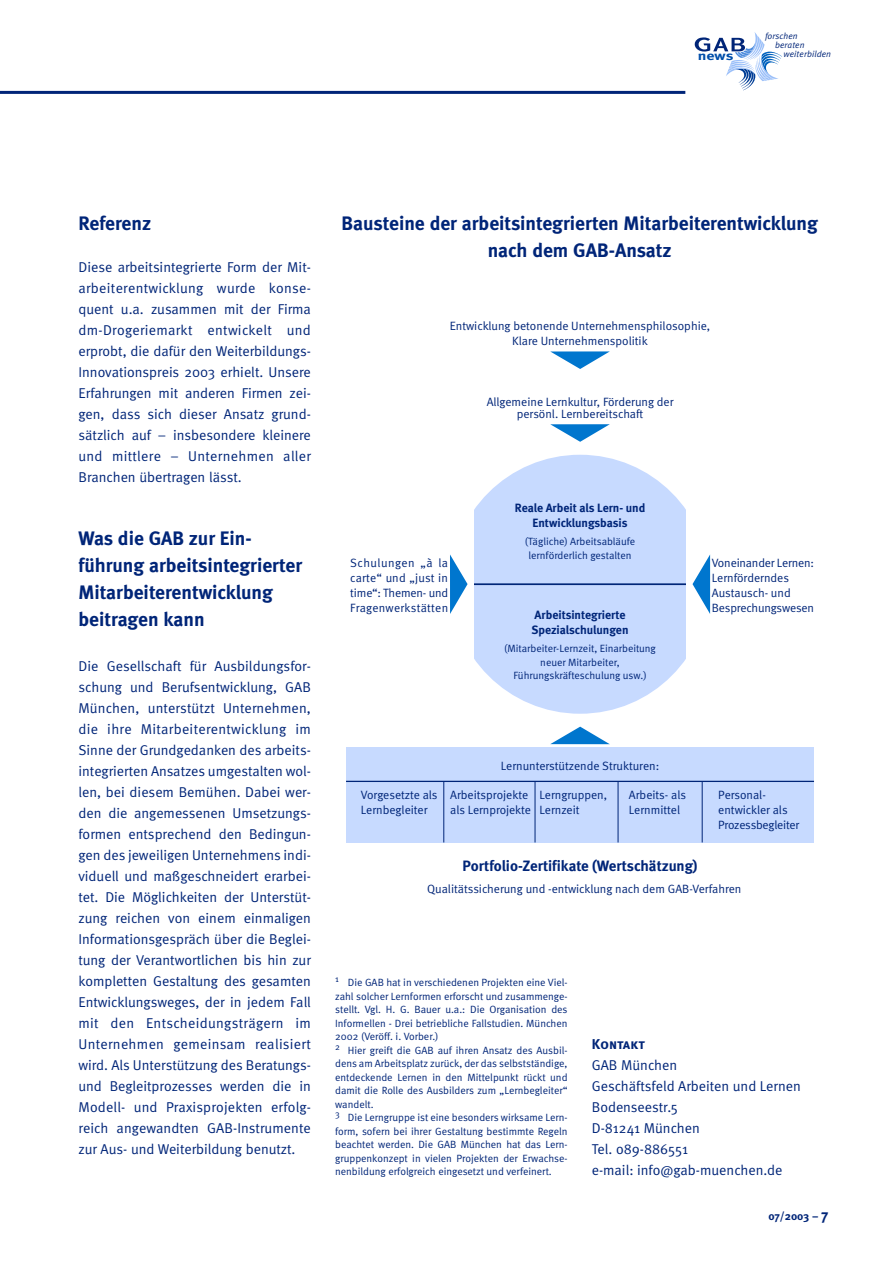
<style>
.page{position:relative;width:893px;height:1263px;background:#fff}
.page>*{position:absolute;margin:0;border:0;box-sizing:border-box;transform-origin:0 0}
.t1{font:700 19.5px/27px "Meta";color:#002578}
.t2{font:700 15px "Meta";color:#002578}
.t3{font:14.25px/21px "Meta Normal";color:#002578;text-align:justify}
.t4{font:14.25px "Meta Bold Caps";color:#002578}
.t5{font:700 12.3px "Meta";color:#004eaa;scale:1.3 1}
.t6{font:12px/15px "Meta Normal";color:#002578}
.t7{font:700 12px/15px "Meta";letter-spacing:-.005em;color:#002578;text-align:center}
.t8{font:700 11.25px "Meta";letter-spacing:-.01em;color:#002578}
.t9{font:10.5px/13.5px "Meta Normal";color:#002578;text-align:center}
.t10{font:italic 8.85px/9px "Meta";letter-spacing:.01em;color:#002578}
.s1{font-size:15px}
</style>
<div class="page">
<svg style="left:694px;top:32px;width:88px;height:58px"></svg>
<hr style="left:0;top:91px;width:685px;height:3px;background:#002578">
<div style="left:450px;top:455px;width:259px;height:259px;background:#c7daff;border-radius:50%"></div>
<hr style="left:450px;top:583px;width:258px;height:2px;background:#002578">
<div style="left:686px;top:497px;width:128px;height:215px;background:#fff"></div>
<div style="left:350px;top:497px;width:123px;height:170px;background:#fff"></div>
<svg style="left:450px;top:554px;width:17px;height:60px"></svg>
<svg style="left:550px;top:424px;width:59px;height:18px"></svg>
<svg style="left:692px;top:555px;width:18px;height:59px"></svg>
<svg style="left:550px;top:351px;width:59px;height:18px"></svg>
<div style="left:346px;top:747px;width:468px;height:95px;background:#c7daff"></div>
<hr style="left:346px;top:781px;width:468px;height:1px;background:#002578">
<svg style="left:550px;top:727px;width:59px;height:17px"></svg>
<hr style="left:443px;top:781px;width:1px;height:62px;background:#002578">
<hr style="left:534px;top:781px;width:1px;height:62px;background:#002578">
<hr style="left:617px;top:781px;width:1px;height:62px;background:#002578">
<hr style="left:701px;top:781px;width:1px;height:62px;background:#002578">
<p class="t10" style="left:775px;top:32px;width:31px;text-indent:-10px">forschen beraten</p>
<p class="t5" style="left:697px;top:50px;width:29px">news</p>
<p class="t10" style="left:783px;top:50px;width:49px">weiterbilden</p>
<h1 class="t1" style="left:78px;top:211px;width:74px">Referenz</h1>
<p class="t3" style="left:78px;top:257px;width:234px">Diese arbeitsintegrierte Form der Mit&shy;arbeiterentwicklung wurde konse&shy;quent u.a. zusammen mit der Firma dm-Drogeriemarkt entwickelt und erprobt, die dafür den Weiterbildungs-Innovationspreis 2003 erhielt. Unsere Erfahrungen mit anderen Firmen zei&shy;gen, dass sich dieser Ansatz grund&shy;sätzlich auf – insbesondere kleinere und mittlere – Unternehmen aller Branchen übertragen lässt.</p>
<h1 class="t1" style="left:78px;top:526px;width:225px">Was die GAB zur Ein&shy;führung arbeitsintegrierter<br>Mitarbeiterentwicklung beitragen kann</h1>
<p class="t3" style="left:78px;top:656px;width:234px">Die Gesellschaft für Ausbildungsfor&shy;schung und Berufsentwicklung, GAB München, unterstützt Unternehmen, die ihre Mitarbeiterentwicklung im Sinne der Grundgedanken des arbeits&shy;integrierten Ansatzes umgestalten wol&shy;len, bei diesem Bemühen. Dabei wer&shy;den die angemessenen Umsetzungs&shy;formen entsprechend den Bedingun&shy;gen des jeweiligen Unternehmens indi&shy;viduell und maßgeschneidert erarbei&shy;tet. Die Möglichkeiten der Unterstüt&shy;zung reichen von einem einmaligen Informationsgespräch über die Beglei&shy;tung der Verantwortlichen bis hin zur kompletten Gestaltung des gesamten Entwicklungsweges, der in jedem Fall mit den Entscheidungsträgern im Unternehmen gemeinsam realisiert wird. Als Unterstützung des Beratungs&shy;und Begleitprozesses werden die in Modell- und Praxisprojekten erfolg&shy;reich angewandten GAB-Instrumente zur Aus- und Weiterbildung benutzt.</p>
<h1 class="t1" style="left:341px;top:211px;width:477px;text-align:center">Bausteine der arbeitsintegrierten Mitarbeiterentwicklung nach dem GAB-Ansatz</h1>
<p class="t6" style="left:450px;top:320px;width:262px;text-align:center">Entwicklung betonende Unternehmensphilosophie,<br>Klare Unternehmenspolitik</p>
<p class="t6" style="left:350px;top:556px;width:99px;text-align:justify">Schulungen „à la carte“ und „just in time“: Themen- und Fragenwerkstätten</p>
<p class="t6" style="left:486px;top:397px;width:188px;line-height:12px;text-align:center">Allgemeine Lernkultur, Förderung der persönl. Lernbereitschaft</p>
<p class="t7" style="left:514px;top:501px;width:132px">Reale Arbeit als Lern- und<br>Entwicklungsbasis</p>
<p class="t9" style="left:525px;top:536px;width:112px">(Tägliche) Arbeitsabläufe lernförderlich gestalten</p>
<p class="t7" style="left:531px;top:609px;width:98px;text-align:left">Arbeitsintegrierte<br>Spezialschulungen</p>
<p class="t9" style="left:504px;top:643px;width:153px">(Mitarbeiter-Lernzeit, Einarbeitung neuer Mitarbeiter,<br>Führungskräfteschulung usw.)</p>
<p class="t6" style="left:501px;top:759px;width:160px">Lernunterstützende Strukturen:</p>
<p class="t6" style="left:712px;top:556px;width:104px">Voneinander Lernen:<br>Lernförderndes<br>Austausch- und<br>Besprechungswesen</p>
<p class="t6" style="left:361px;top:788px;width:78px">Vorgesetzte als<br>Lernbegleiter</p>
<p class="t6" style="left:450px;top:788px;width:82px">Arbeitsprojekte als Lernprojekte</p>
<p class="t6" style="left:539px;top:788px;width:69px">Lerngruppen,<br>Lernzeit</p>
<p class="t6" style="left:629px;top:788px;width:59px">Arbeits- als<br>Lernmittel</p>
<p class="t6" style="left:718px;top:788px;width:82px">Personal&shy;entwickler als<br>Prozessbegleiter</p>
<p class="t2" style="left:462px;top:860px;width:236px">Portfolio-Zertifikate (Wertschätzung)</p>
<p class="t6" style="left:427px;top:883px;width:316px">Qualitätssicherung und -entwicklung nach dem GAB-Verfahren</p>
<p class="t9" style="left:335px;top:977px;width:234px;text-align:left"><sup>1</sup> Die GAB hat in verschiedenen Projekten eine Viel&shy;zahl solcher Lernformen erforscht und zusammenge&shy;stellt. Vgl. H. G. Bauer u.a.: Die Organisation des Informellen - Drei betriebliche Fallstudien. München 2002 (Veröff. i. Vorber.)<br><sup>2</sup> Hier greift die GAB auf ihren Ansatz des Ausbil&shy;dens am Arbeitsplatz zurück, der das selbstständige, entdeckende Lernen in den Mittelpunkt rückt und damit die Rolle des Ausbilders zum „Lernbegleiter“ wandelt.<br><sup>3</sup> Die Lerngruppe ist eine besonders wirksame Lern&shy;form, sofern bei ihrer Gestaltung bestimmte Regeln beachtet werden. Die GAB München hat das Lern&shy;gruppenkonzept in vielen Projekten der Erwachse&shy;nenbildung erfolgreich eingesetzt und verfeinert.</p>
<p class="t4" style="left:592px;top:1035px;width:55px">Kontakt</p>
<p class="t3" style="left:592px;top:1055px;width:210px;text-align:left">GAB München<br>Geschäftsfeld Arbeiten und Lernen<br>Bodenseestr.5<br>D-81241 München<br>Tel. o89-886551<br>e-mail: info@gab-muenchen.de</p>
<p class="t8" style="left:768px;top:1212px;width:61px">07/2003 – <span class="s1">7</span></p>
</div>
